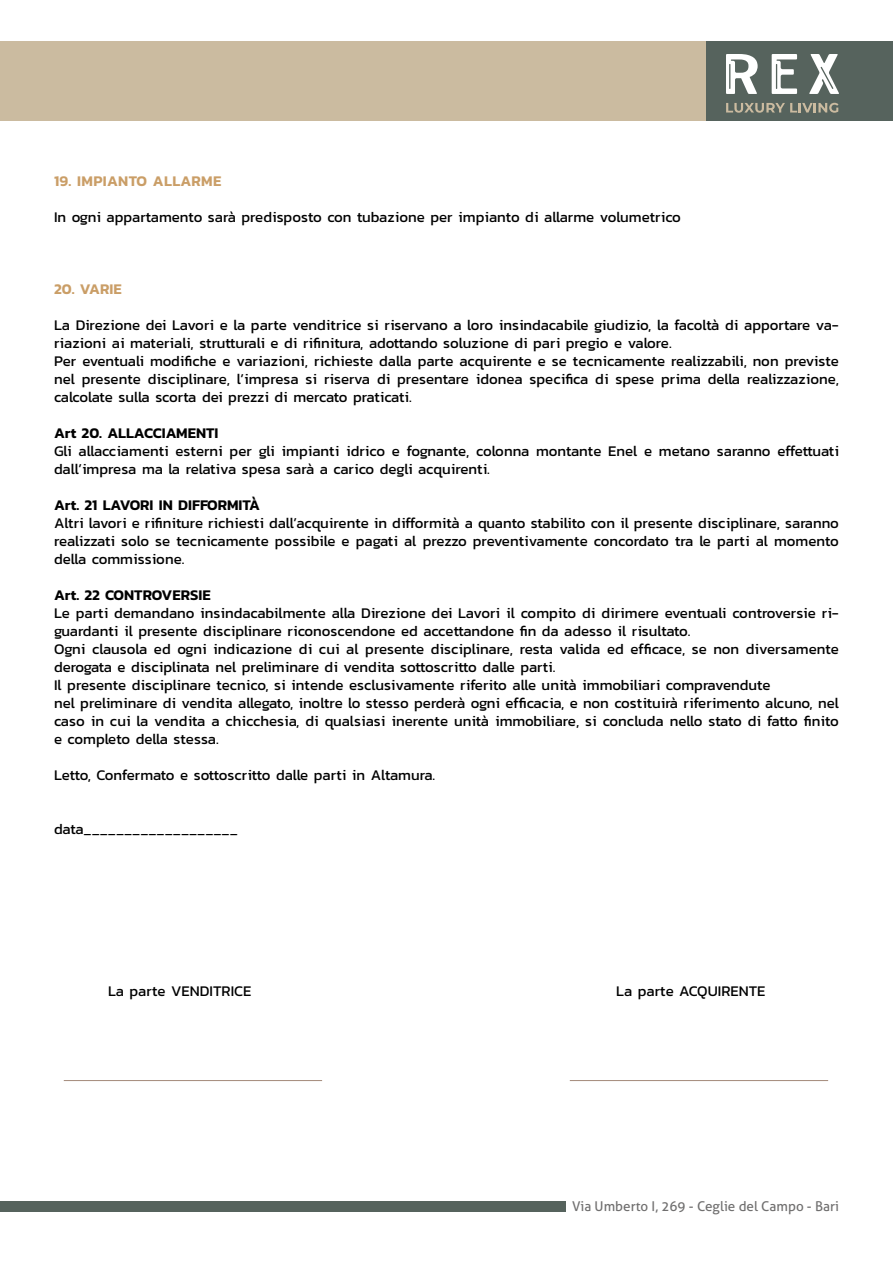
<style>
.page{position:relative;width:893px;height:1263px;background:#fff}
.page>*{position:absolute;margin:0;border:0;box-sizing:border-box;transform-origin:0 0}
.t1{font:15px/18px "Kanit";color:#000}
.t2{font:600 15px "Kanit";color:#000}
.t3{font:600 15px "Kanit";letter-spacing:.02em;color:#ca9e67}
.t4{font:13.5px "Aller";color:#706f6f}
</style>
<div class="page">
<div style="left:0;top:41px;width:821px;height:79px;background:#cbbba0"></div>
<div style="left:707px;top:41px;width:186px;height:79px;background:#56635d"></div>
<div style="left:0;top:1201px;width:566px;height:11px;background:#56635d"></div>
<svg style="left:726px;top:103px;width:112px;height:10px"></svg>
<svg style="left:726px;top:54px;width:32px;height:40px"></svg>
<svg style="left:772px;top:54px;width:25px;height:40px"></svg>
<svg style="left:809px;top:54px;width:30px;height:40px"></svg>
<hr style="left:64px;top:1080px;width:258px;height:1px;background:#a48a7a">
<hr style="left:570px;top:1080px;width:258px;height:1px;background:#a48a7a">
<p class="t3" style="left:54px;top:169px;width:169px">19. IMPIANTO ALLARME</p>
<p class="t1" style="left:54px;top:207px;width:628px">In ogni appartamento sarà predisposto con tubazione per impianto di allarme volumetrico</p>
<p class="t3" style="left:54px;top:277px;width:69px">20. VARIE</p>
<p class="t1" style="left:54px;top:315px;width:786px">La Direzione dei Lavori e la parte venditrice si riservano a loro insindacabile giudizio, la facoltà di apportare va&shy;riazioni ai materiali, strutturali e di rifinitura, adottando soluzione di pari pregio e valore.<br>Per eventuali modifiche e variazioni, richieste dalla parte acquirente e se tecnicamente realizzabili, non previste nel presente disciplinare, l’impresa si riserva di presentare idonea specifica di spese prima della realizzazione, calcolate sulla scorta dei prezzi di mercato praticati.</p>
<p class="t2" style="left:54px;top:421px;width:166px">Art 20. ALLACCIAMENTI</p>
<p class="t1" style="left:54px;top:441px;width:786px">Gli allacciamenti esterni per gli impianti idrico e fognante, colonna montante Enel e metano saranno effettuati dall’impresa ma la relativa spesa sarà a carico degli acquirenti.</p>
<p class="t2" style="left:54px;top:493px;width:208px">Art. 21 LAVORI IN DIFFORMITÀ</p>
<p class="t1" style="left:54px;top:513px;width:786px;text-align:justify">Altri lavori e rifiniture richiesti dall’acquirente in difformità a quanto stabilito con il presente disciplinare, saranno realizzati solo se tecnicamente possibile e pagati al prezzo preventivamente concordato tra le parti al momento della commissione.</p>
<p class="t2" style="left:54px;top:583px;width:158px">Art. 22 CONTROVERSIE</p>
<p class="t1" style="left:54px;top:603px;width:786px">Le parti demandano insindacabilmente alla Direzione dei Lavori il compito di dirimere eventuali controversie ri&shy;guardanti il presente disciplinare riconoscendone ed accettandone fin da adesso il risultato.<br>Ogni clausola ed ogni indicazione di cui al presente disciplinare, resta valida ed efficace, se non diversamente derogata e disciplinata nel preliminare di vendita sottoscritto dalle parti.<br>Il presente disciplinare tecnico, si intende esclusivamente riferito alle unità immobiliari compravendute<br>nel preliminare di vendita allegato, inoltre lo stesso perderà ogni efficacia, e non costituirà riferimento alcuno, nel caso in cui la vendita a chicchesia, di qualsiasi inerente unità immobiliare, si concluda nello stato di fatto finito e completo della stessa.</p>
<p class="t1" style="left:54px;top:765px;width:383px">Letto, Confermato e sottoscritto dalle parti in Altamura.</p>
<p class="t1" style="left:54px;top:819px;width:185px">data___________________</p>
<p class="t1" style="left:108px;top:981px;width:145px">La parte VENDITRICE</p>
<p class="t1" style="left:616px;top:981px;width:151px">La parte ACQUIRENTE</p>
<p class="t4" style="left:572px;top:1198px;width:268px">Via Umberto I, 269 - Ceglie del Campo - Bari</p>
</div>
